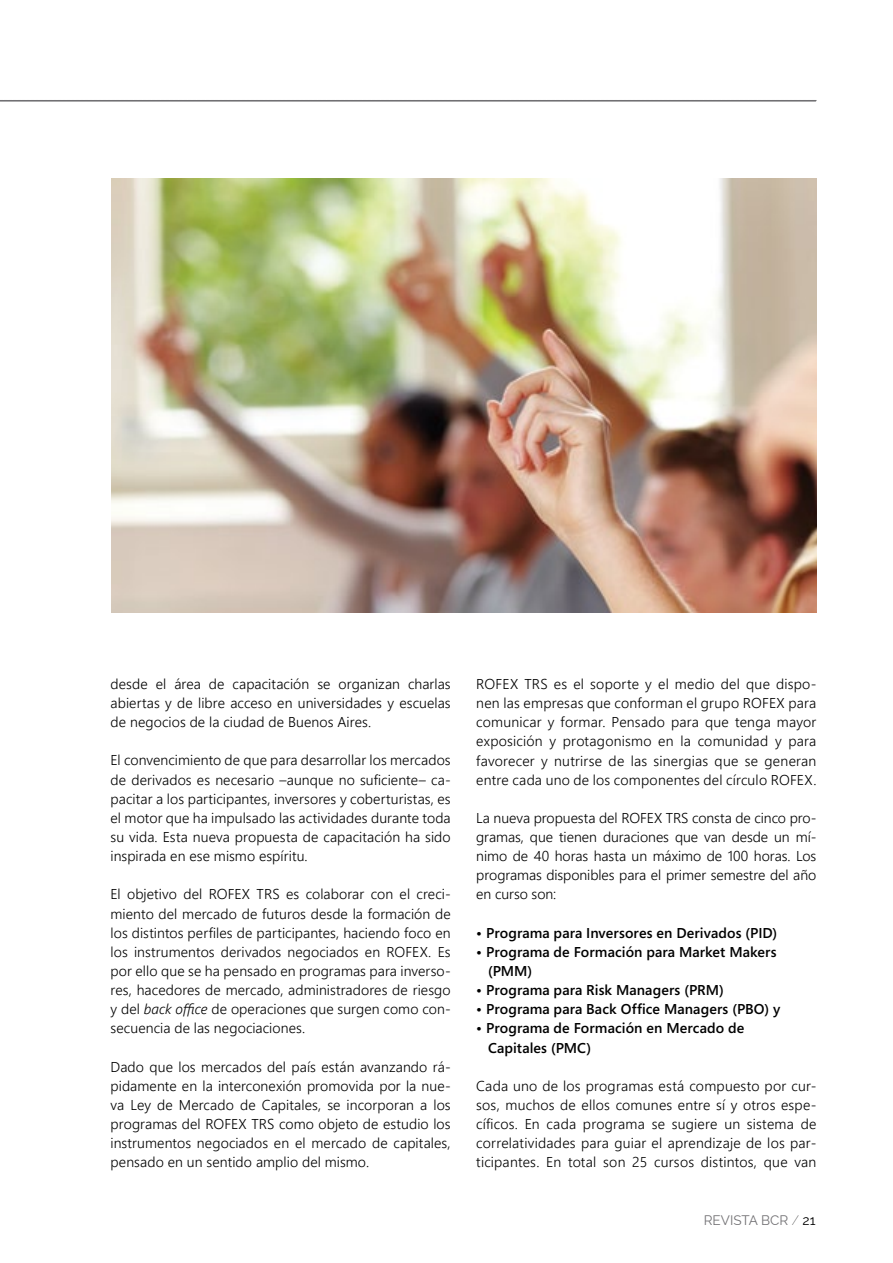
<style>
.page{position:relative;width:893px;height:1263px;background:#fff}
.page>*{position:absolute;margin:0;border:0;box-sizing:border-box;transform-origin:0 0}
.t1{font:300 14.25px/19.2px "Segoe UI";letter-spacing:.005em;color:#000;text-align:justify}
.t2{font:600 14.25px/19.2px "Segoe";letter-spacing:.01em;color:#000}
.t3{font:13.5px "Raleway";color:#717073}
.s1{font-style:italic}
.s2{font-weight:100;color:#000}
.s3{color:#000}
</style>
<div class="page">
<svg style="left:0;top:100px;width:817px;height:2px;background:#8e8e90"></svg>
<img style="left:112px;top:179px;width:704px;height:433px">
<p class="t1" style="left:111px;top:674px;width:342px">desde el área de capacitación se organizan charlas abiertas y de libre acceso en universidades y escuelas de negocios de la ciudad de Buenos Aires.</p>
<p class="t1" style="left:111px;top:750px;width:342px">El convencimiento de que para desarrollar los mercados de derivados es necesario –aunque no suficiente– ca&shy;pacitar a los participantes, inversores y coberturistas, es el motor que ha impulsado las actividades durante toda su vida. Esta nueva propuesta de capacitación ha sido inspirada en ese mismo espíritu.</p>
<p class="t1" style="left:111px;top:884px;width:342px">El objetivo del ROFEX TRS es colaborar con el creci&shy;miento del mercado de futuros desde la formación de los distintos perfiles de participantes, haciendo foco en los instrumentos derivados negociados en ROFEX. Es por ello que se ha pensado en programas para inverso&shy;res, hacedores de mercado, administradores de riesgo y del <span class="s1">back office</span> de operaciones que surgen como con&shy;secuencia de las negociaciones.</p>
<p class="t1" style="left:111px;top:1056px;width:342px">Dado que los mercados del país están avanzando rá&shy;pidamente en la interconexión promovida por la nue&shy;va Ley de Mercado de Capitales, se incorporan a los programas del ROFEX TRS como objeto de estudio los instrumentos negociados en el mercado de capitales, pensado en un sentido amplio del mismo.</p>
<p class="t1" style="left:476px;top:674px;width:342px">ROFEX TRS es el soporte y el medio del que dispo&shy;nen las empresas que conforman el grupo ROFEX para comunicar y formar. Pensado para que tenga mayor exposición y protagonismo en la comunidad y para favorecer y nutrirse de las sinergias que se generan entre cada uno de los componentes del círculo ROFEX.</p>
<p class="t1" style="left:476px;top:808px;width:342px">La nueva propuesta del ROFEX TRS consta de cinco pro&shy;gramas, que tienen duraciones que van desde un mí&shy;nimo de 40 horas hasta un máximo de 100 horas. Los programas disponibles para el primer semestre del año en curso son:</p>
<p class="t2" style="left:476px;top:923px;width:302px">• Programa para Inversores en Derivados (PID)</p>
<p class="t2" style="left:488px;top:942px;width:290px;text-indent:-12px">• Programa de Formación para Market Makers (PMM)</p>
<p class="t2" style="left:476px;top:981px;width:249px">• Programa para Risk Managers (PRM)</p>
<p class="t2" style="left:476px;top:1000px;width:306px">• Programa para Back Office Managers (PBO) y</p>
<p class="t2" style="left:488px;top:1019px;width:258px;text-indent:-12px">• Programa de Formación en Mercado de<br>Capitales (PMC)</p>
<p class="t1" style="left:476px;top:1075px;width:342px">Cada uno de los programas está compuesto por cur&shy;sos, muchos de ellos comunes entre sí y otros espe&shy;cíficos. En cada programa se sugiere un sistema de correlatividades para guiar el aprendizaje de los par&shy;ticipantes. En total son 25 cursos distintos, que van</p>
<p class="t3" style="left:704px;top:1212px;width:113px">REVISTA BCR <span class="s2">/</span> <span class="s3">21</span></p>
</div>
